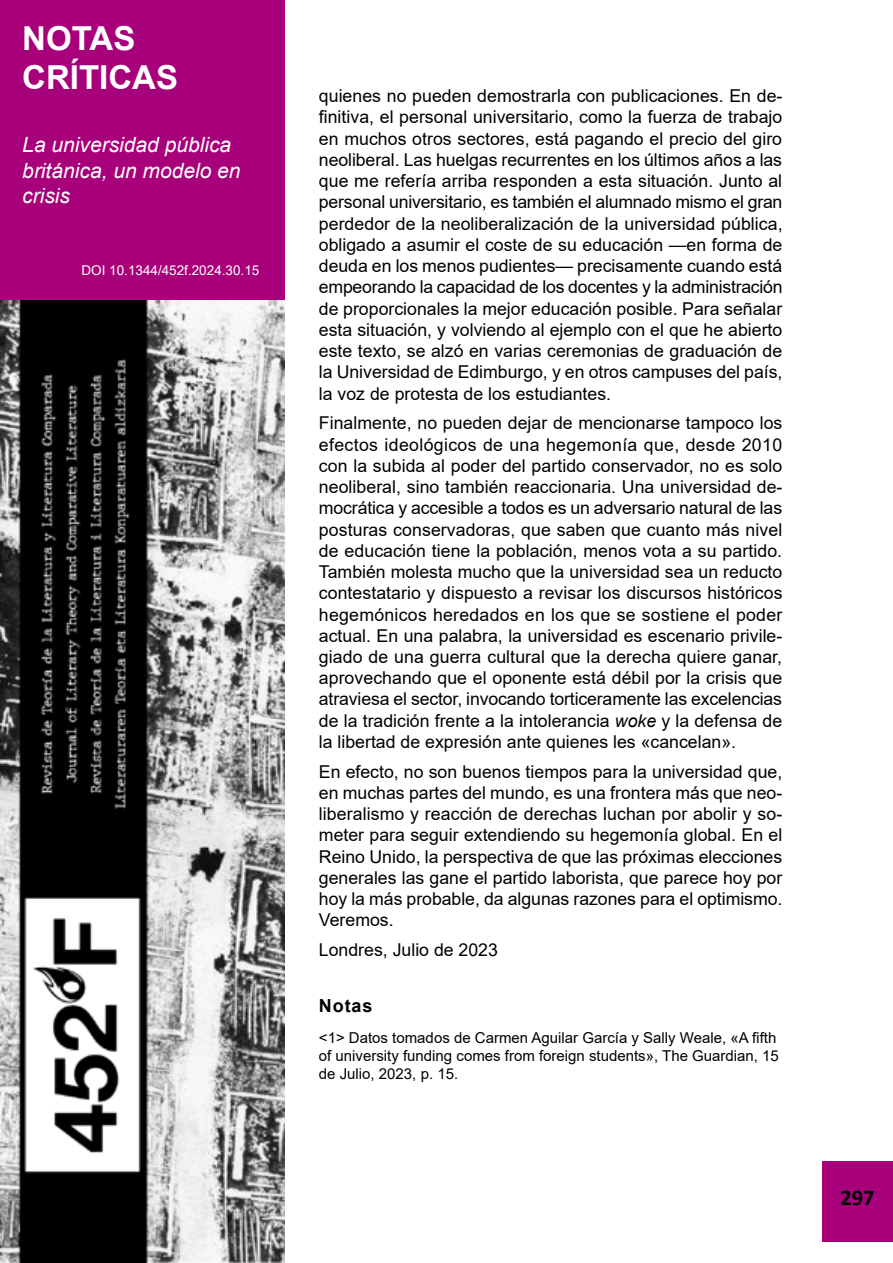
<style>
.page{position:relative;width:893px;height:1263px;background:#fff}
.page>*{position:absolute;margin:0;border:0;box-sizing:border-box;transform-origin:0 0}
.t1{font:700 33px/39px "Arial";color:#fff}
.t2{font:700 22.5px "Calibri";color:#000}
.t3{font:italic 21px/25.5px "Arial";color:#fff}
.t4{font:700 18px "Arial";letter-spacing:.05em;color:#000}
.t5{font:17.7px/21.3px "Arial";color:#000;text-align:justify}
.t6{font:15px/18px "Arial";color:#000}
.t7{font:13.5px "Arial";color:#fff}
.s1{font-style:italic}
</style>
<div class="page">
<img style="left:0;top:299px;width:285px;height:964px">
<div style="left:0;top:0;width:284px;height:300px;background:#a8007a"></div>
<div style="left:822px;top:1161px;width:71px;height:81px;background:#a8007a"></div>
<h1 class="t1" style="left:22px;top:19px;width:157px">NOTAS<br>CRÍTICAS</h1>
<p class="t3" style="left:22px;top:132px;width:220px">La universidad pública británica, un modelo en crisis</p>
<p class="t7" style="left:81px;top:261px;width:179px">DOI 10.1344/452f.2024.30.15</p>
<p class="t5" style="left:319px;top:85px;width:465px">quienes no pueden demostrarla con publicaciones. En de&shy;finitiva, el personal universitario, como la fuerza de trabajo en muchos otros sectores, está pagando el precio del giro neoliberal. Las huelgas recurrentes en los últimos años a las que me refería arriba responden a esta situación. Junto al personal universitario, es también el alumnado mismo el gran perdedor de la neoliberalización de la universidad pública, obligado a asumir el coste de su educación —en forma de deuda en los menos pudientes— precisamente cuando está empeorando la capacidad de los docentes y la administración de proporcionales la mejor educación posible. Para señalar esta situación, y volviendo al ejemplo con el que he abierto este texto, se alzó en varias ceremonias de graduación de la Universidad de Edimburgo, y en otros campuses del país, la voz de protesta de los estudiantes.</p>
<p class="t5" style="left:319px;top:412px;width:465px">Finalmente, no pueden dejar de mencionarse tampoco los efectos ideológicos de una hegemonía que, desde 2010 con la subida al poder del partido conservador, no es solo neoliberal, sino también reaccionaria. Una universidad de&shy;mocrática y accesible a todos es un adversario natural de las posturas conservadoras, que saben que cuanto más nivel de educación tiene la población, menos vota a su partido.<br>También molesta mucho que la universidad sea un reducto contestatario y dispuesto a revisar los discursos históricos hegemónicos heredados en los que se sostiene el poder actual. En una palabra, la universidad es escenario privile&shy;giado de una guerra cultural que la derecha quiere ganar, aprovechando que el oponente está débil por la crisis que atraviesa el sector, invocando torticeramente las excelencias de la tradición frente a la intolerancia <span class="s1">woke</span> y la defensa de la libertad de expresión ante quienes les «cancelan».</p>
<p class="t5" style="left:319px;top:761px;width:465px">En efecto, no son buenos tiempos para la universidad que, en muchas partes del mundo, es una frontera más que neo&shy;liberalismo y reacción de derechas luchan por abolir y so&shy;meter para seguir extendiendo su hegemonía global. En el Reino Unido, la perspectiva de que las próximas elecciones generales las gane el partido laborista, que parece hoy por hoy la más probable, da algunas razones para el optimismo.<br>Veremos.</p>
<p class="t5" style="left:319px;top:939px;width:181px">Londres, Julio de 2023</p>
<p class="t4" style="left:319px;top:993px;width:55px">Notas</p>
<p class="t6" style="left:319px;top:1028px;width:461px">&lt;1&gt; Datos tomados de Carmen Aguilar García y Sally Weale, «A fifth of university funding comes from foreign students», The Guardian, 15 de Julio, 2023, p. 15.</p>
<p class="t2" style="left:840px;top:1181px;width:36px">297</p>
</div>
